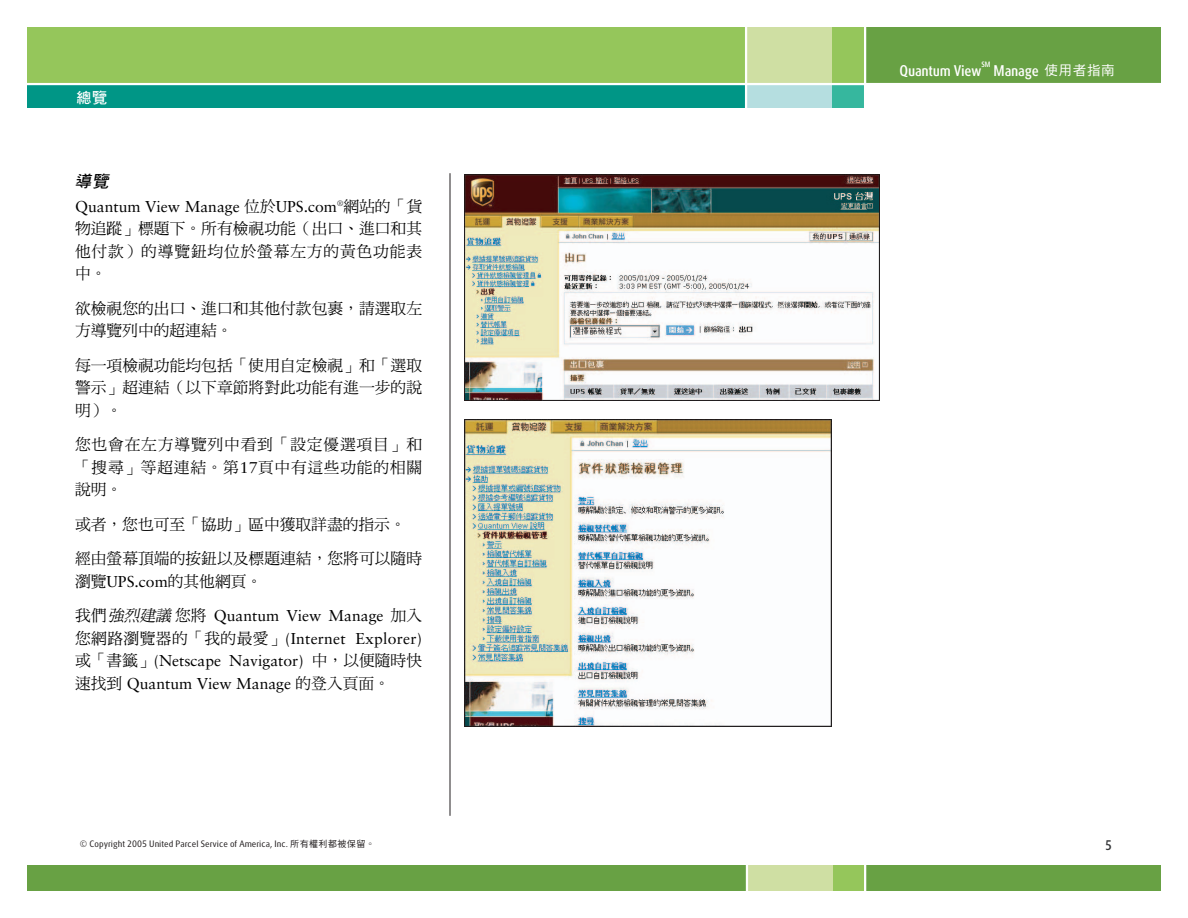
<style>
.page{position:relative;width:1188px;height:918px;background:#fff}
.page>*{position:absolute;margin:0;border:0;box-sizing:border-box;transform-origin:0 0}
.t1{font:italic 16.2px "DF Hei Bold B5";color:#000}
.t2{font:15.75px/22.5px "DF Ming Medium B5";color:#000;text-align:justify}
.t3{font:15.75px/22.5px "Sabon";color:#000;text-align:justify}
.t4{font:500 condensed 15px "UPS Sans";letter-spacing:-.015em;color:#fff}
.t5{font:15px "DF Hei Bold B5";color:#fff}
.t6{font:500 condensed 13.5px "UPS Sans";color:#323436}
.t7{font:9px "UPS Sans";color:#231f20}
.t8{font:500 condensed 7.5px "UPS Sans";color:#fff}
.s1{font-family:"DF Ming Medium B5"}
.s2{font-family:"Sabon"}
.s3{font-family:"DF Ming Medium B5";font-style:italic}
.s4{font-family:"DF Hei Medium B5";font-weight:400;font-stretch:normal;font-size:13.5px}
.s5{font-family:"DF Hei Medium B5"}
</style>
<div class="page">
<img style="left:464px;top:174px;width:416px;height:227px">
<img style="left:464px;top:420px;width:367px;height:307px">
<div style="left:829px;top:85px;width:36px;height:23px;background:#36b79e"></div>
<div style="left:746px;top:85px;width:86px;height:23px;background:#b5dee0"></div>
<div style="left:27px;top:85px;width:720px;height:23px;background:#009686"></div>
<div style="left:27px;top:27px;width:1134px;height:56px;background:#95c65b"></div>
<div style="left:746px;top:27px;width:120px;height:56px;background:#cfdfa3"></div>
<div style="left:832px;top:27px;width:34px;height:56px;background:#95c65b"></div>
<div style="left:866px;top:27px;width:295px;height:56px;background:#68a144"></div>
<hr style="left:745px;top:17px;width:2px;height:92px;background:#fff">
<hr style="left:864px;top:22px;width:2px;height:92px;background:#fff">
<div style="left:27px;top:865px;width:855px;height:26px;background:#68a144"></div>
<div style="left:796px;top:865px;width:365px;height:26px;background:#68a144"></div>
<div style="left:791px;top:866px;width:74px;height:25px;background:#95c65b"></div>
<div style="left:746px;top:865px;width:87px;height:26px;background:#cfdfa3"></div>
<hr style="left:864px;top:864px;width:2px;height:34px;background:#fff">
<hr style="left:746px;top:864px;width:2px;height:34px;background:#fff">
<hr style="left:450px;top:173px;width:1px;height:643px;background:#231f20">
<p class="t5" style="left:77px;top:90px;width:32px">總覽</p>
<p class="t5" style="left:74px;top:91px;width:32px">總覽</p>
<p class="t1" style="left:75px;top:173px;width:38px">導覽</p>
<p class="t3" style="left:75px;top:195px;width:349px">Quantum View Manage <span class="s1">位於</span>UPS.com<sup>®</sup><span class="s1">網站的「貨</span></p>
<p class="t2" style="left:75px;top:218px;width:349px">物追蹤」標題下。所有檢視功能（出口、進口和其他付款）的導覽鈕均位於螢幕左方的黃色功能表中。</p>
<p class="t2" style="left:75px;top:298px;width:349px">欲檢視您的出口、進口和其他付款包裹，請選取左方導覽列中的超連結。</p>
<p class="t2" style="left:75px;top:355px;width:349px">每一項檢視功能均包括「使用自定檢視」和「選取警示」超連結（以下章節將對此功能有進一步的說明）。</p>
<p class="t2" style="left:75px;top:434px;width:349px">您也會在左方導覽列中看到「設定優選項目」和「搜尋」等超連結。第<span class="s2">17</span>頁中有這些功能的相關說明。</p>
<p class="t2" style="left:75px;top:508px;width:349px;line-height:34.5px">或者，您也可至「協助」區中獲取詳盡的指示。經由螢幕頂端的按鈕以及標題連結，您將可以隨時</p>
<p class="t2" style="left:75px;top:571px;width:189px">瀏覽<span class="s2">UPS.com</span>的其他網頁。</p>
<p class="t3" style="left:75px;top:605px;width:349px"><span class="s1">我們</span><span class="s3">強烈建議</span><span class="s1">您將</span> Quantum View Manage <span class="s1">加入您網路瀏覽器的「我的最愛」</span>(Internet Explorer)<span class="s1">或「書籤」</span>(Netscape Navigator) <span class="s1">中，以便隨時快速找到</span> Quantum View Manage <span class="s1">的登入頁面。</span></p>
<p class="t8" style="left:982px;top:60px;width:10px">SM</p>
<p class="t4" style="left:994px;top:62px;width:123px">Manage <span class="s4">使用者指南</span></p>
<p class="t4" style="left:900px;top:62px;width:84px">Quantum View</p>
<p class="t7" style="left:80px;top:839px;width:297px">© Copyright 2005 United Parcel Service of America, Inc. <span class="s5">所有權利都被保留。</span></p>
<p class="t6" style="left:1105px;top:838px;width:8px">5</p>
</div>
